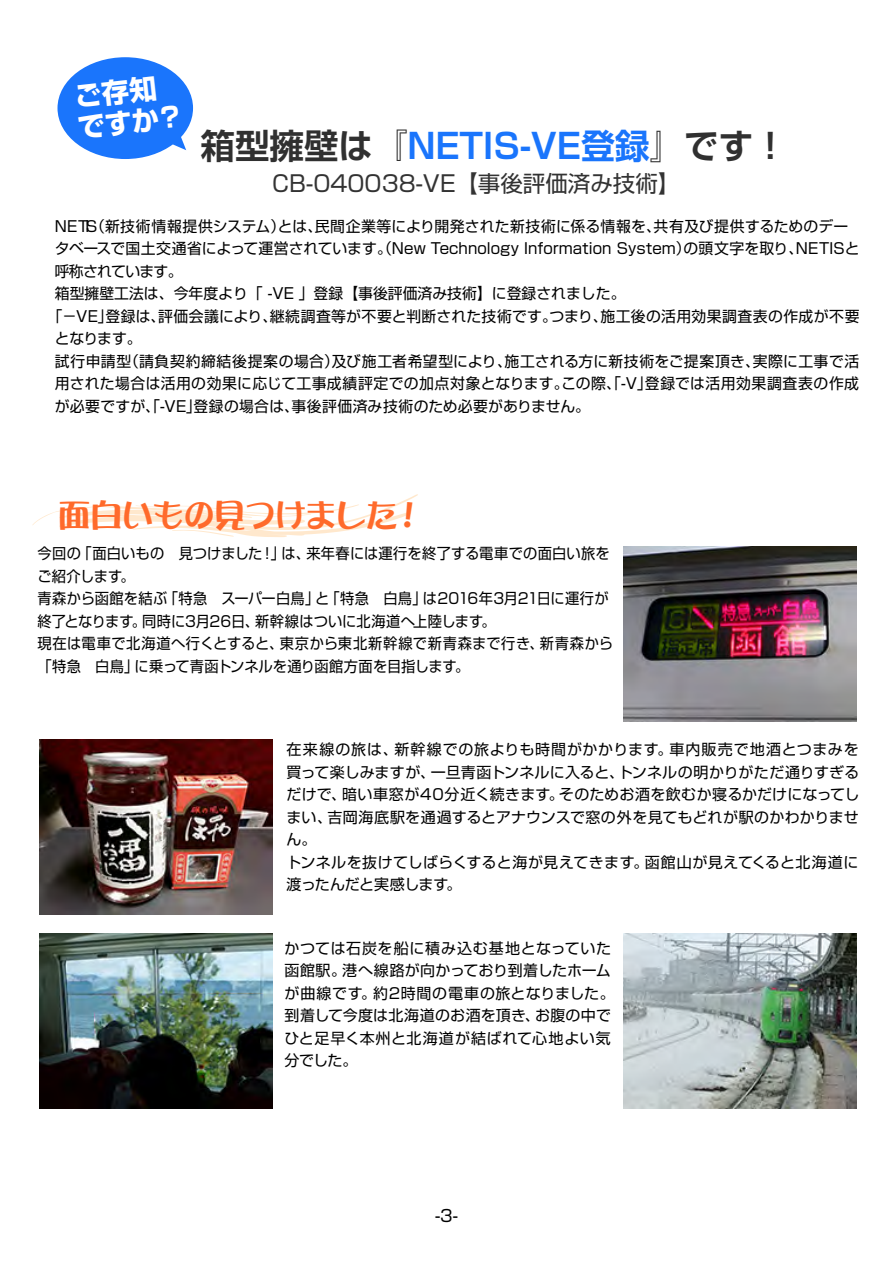
<style>
.page{position:relative;width:893px;height:1263px;background:#fff}
.page>*{position:absolute;margin:0;border:0;box-sizing:border-box;transform-origin:0 0}
.t1{font:700 34.5px "Shin Go Pro De";color:#303030}
.t2{font:32.85px "DFPOP Corn W12 WINP RKSJ H";letter-spacing:-.07em;color:#ff6a2b}
.t3{font:700 27.45px/30.8px "Shin Go Pro";color:#fff}
.t4{font:22.5px "Shin Go Pro";color:#333}
.t5{font:16.5px "Shin Go Pro";color:#000}
.t6{font:15px/22.5px "Shin Go Pro";letter-spacing:.015em;color:#000}
.t7{font:15px/22.5px "Shin Go Pro";letter-spacing:.015em;color:#000;scale:.95 1}
.t8{font:15px "Shin Go Pro";letter-spacing:-.05em;color:#000}
.s1{color:#1a75fc}
</style>
<div class="page">
<svg style="left:32px;top:494px;width:386px;height:43px"></svg>
<div style="left:58px;top:57px;width:135px;height:102px;background:#1a75fc;border-radius:50%"></div>
<svg style="left:168px;top:134px;width:18px;height:16px"></svg>
<img style="left:623px;top:546px;width:233px;height:175px">
<img style="left:39px;top:739px;width:233px;height:175px">
<img style="left:39px;top:933px;width:233px;height:175px">
<img style="left:623px;top:933px;width:233px;height:175px">
<h3 class="t3" style="left:73px;top:79px;width:108px;rotate:-6deg">ご存知ですか？</h3>
<h1 class="t1" style="left:201px;top:117px;width:589px">箱型擁壁は『<span class="s1">NETIS-VE登録</span>』です！</h1>
<h3 class="t4" style="left:272px;top:165px;width:410px">CB-040038-VE【事後評価済み技術】</h3>
<p class="t6" style="left:55px;top:213px;width:795px">NETIS（新技術情報提供システム）とは、民間企業等により開発された新技術に係る情報を、共有及び提供するためのデー</p>
<p class="t6" style="left:55px;top:235px;width:806px">タベースで国土交通省によって運営されています。（New Technology Information System）の頭文字を取り、NETISと</p>
<p class="t8" style="left:55px;top:259px;width:129px">呼称されています。</p>
<p class="t6" style="left:55px;top:280px;width:572px">箱型擁壁工法は、今年度より「 -VE 」登録【事後評価済み技術】に登録されました。</p>
<p class="t6" style="left:47px;top:303px;width:814px">「－VE」登録は、評価会議により、継続調査等が不要と判断された技術です。つまり、施工後の活用効果調査表の作成が不要</p>
<p class="t6" style="left:55px;top:325px;width:88px">となります。</p>
<p class="t6" style="left:55px;top:348px;width:806px">試行申請型（請負契約締結後提案の場合）及び施工者希望型により、施工される方に新技術をご提案頂き、実際に工事で活</p>
<p class="t6" style="left:55px;top:370px;width:806px">用された場合は活用の効果に応じて工事成績評定での加点対象となります。この際、「-V」登録では活用効果調査表の作成</p>
<p class="t6" style="left:55px;top:393px;width:537px">が必要ですが、「-VE」登録の場合は、事後評価済み技術のため必要がありません。</p>
<h2 class="t2" style="left:58px;top:499px;width:368px">面白いもの見つけました！</h2>
<p class="t7" style="left:38px;top:540px;width:607px">今回の「面白いもの　見つけました！」は、来年春には運行を終了する電車での面白い旅をご紹介します。<br>青森から函館を結ぶ「特急　スーパー白鳥」と「特急　白鳥」は2016年3月21日に運行が終了となります。同時に3月26日、新幹線はついに北海道へ上陸します。<br>現在は電車で北海道へ行くとすると、東京から東北新幹線で新青森まで行き、新青森から「特急　白鳥」に乗って青函トンネルを通り函館方面を目指します。</p>
<p class="t6" style="left:286px;top:736px;width:574px">在来線の旅は、新幹線での旅よりも時間がかかります。車内販売で地酒とつまみを買って楽しみますが、一旦青函トンネルに入ると、トンネルの明かりがただ通りすぎるだけで、暗い車窓が40分近く続きます。そのためお酒を飲むか寝るかだけになってしまい、吉岡海底駅を通過するとアナウンスで窓の外を見てもどれが駅のかわかりません。<br>トンネルを抜けてしばらくすると海が見えてきます。函館山が見えてくると北海道に渡ったんだと実感します。</p>
<p class="t6" style="left:284px;top:935px;width:332px">かつては石炭を船に積み込む基地となっていた函館駅。港へ線路が向かっており到着したホームが曲線です。約2時間の電車の旅となりました。到着して今度は北海道のお酒を頂き、お腹の中でひと足早く本州と北海道が結ばれて心地よい気分でした。</p>
<p class="t5" style="left:435px;top:1202px;width:24px">-3-</p>
</div>
